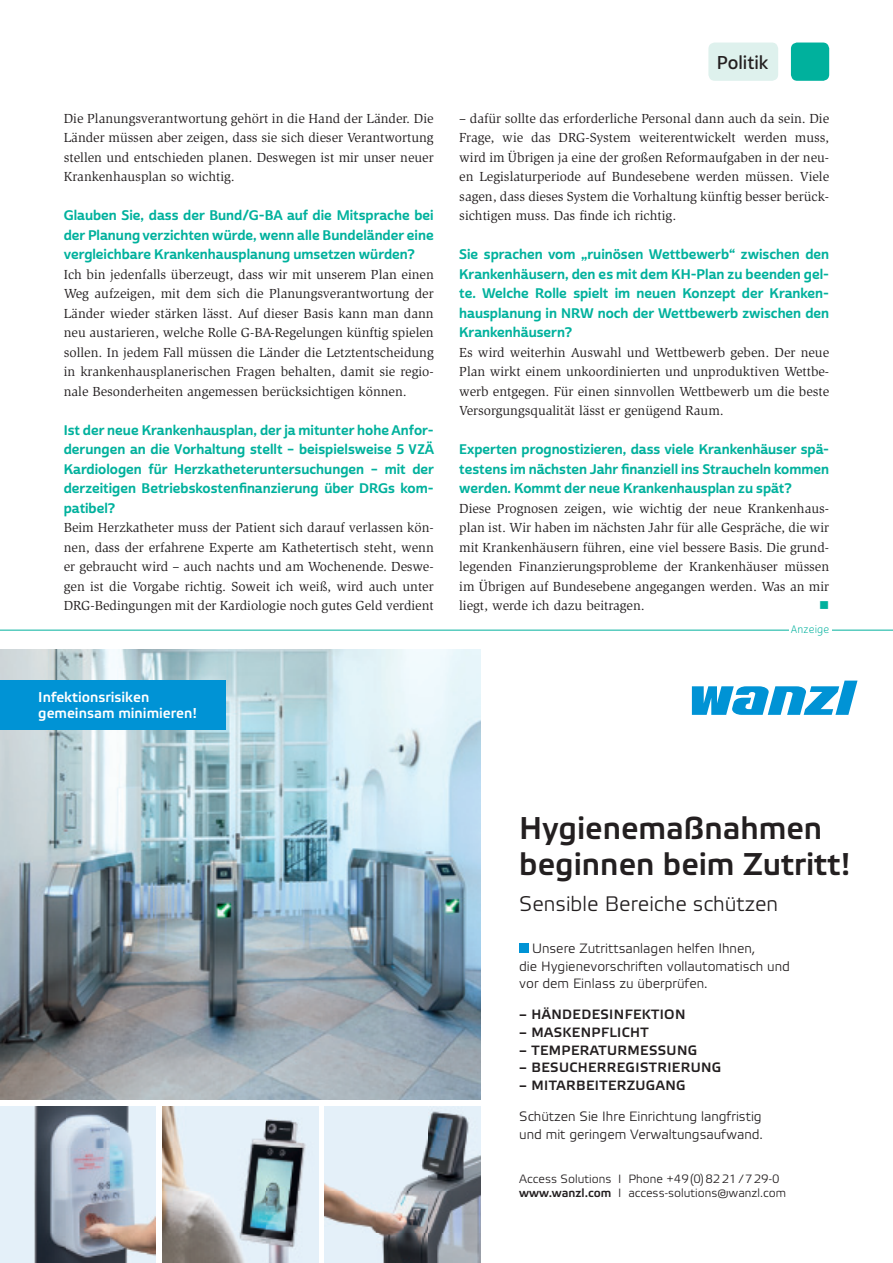
<style>
.page{position:relative;width:893px;height:1263px;background:#fff}
.page>*{position:absolute;margin:0;border:0;box-sizing:border-box;transform-origin:0 0}
.t1{font:500 31.5px/36px "Wanzl Etelka";color:#231f20}
.t2{font:300 21px "Wanzl Etelka";color:#231f20}
.t3{font:18px "Cabrito Sans Nor Dem";letter-spacing:-.005em;color:#231f20}
.t4{font:500 14.25px/16.2px "Wanzl Etelka";color:#fff}
.t5{font:13.5px/19.5px "Slimbach Std";color:#231f20;text-align:justify}
.t6{font:13.5px/19.5px "Cabrito Sans Nor Bol";color:#00b19d;text-align:justify}
.t7{font:300 13.5px/17.9px "Wanzl Etelka";color:#231f20}
.t8{font:500 13.5px "Wanzl Etelka";letter-spacing:.03em;color:#231f20}
.t9{font:13.5px "Wingdings";color:#00b19d}
.t10{font:300 12px/14.4px "Wanzl Etelka";color:#231f20}
.t11{font:10.5px "Cabrito Sans Nor Boo";letter-spacing:.02em;color:#00b19d}
.s1{font-weight:500}
</style>
<div class="page">
<div style="left:791px;top:43px;width:38px;height:38px;background:#00b19d;border-radius:6px"></div>
<div style="left:708px;top:43px;width:70px;height:38px;background:#def1ed;border-radius:6px"></div>
<img style="left:0;top:649px;width:481px;height:451px">
<div style="left:0;top:1106px;width:156px;height:157px;background:#e4f0f9"></div>
<img style="left:34px;top:1106px;width:122px;height:157px">
<img style="left:162px;top:1106px;width:156px;height:157px">
<img style="left:325px;top:1106px;width:156px;height:157px">
<svg style="left:692px;top:681px;width:165px;height:34px"></svg>
<div style="left:519px;top:943px;width:10px;height:10px;background:#0093d5"></div>
<div style="left:0;top:681px;width:226px;height:49px;background:#0093d5"></div>
<hr style="left:0;top:630px;width:893px;height:1px;background:#00b19d">
<div style="left:789px;top:625px;width:42px;height:13px;background:#fff"></div>
<p class="t5" style="left:64px;top:109px;width:371px">Die Planungsverantwortung gehört in die Hand der Länder. Die Länder müssen aber zeigen, dass sie sich dieser Verantwortung stellen und entschieden planen. Deswegen ist mir unser neuer Krankenhausplan so wichtig.</p>
<p class="t6" style="left:64px;top:206px;width:371px">Glauben Sie, dass der Bund/G-BA auf die Mitsprache bei der Planung verzichten würde, wenn alle Bundeländer eine vergleichbare Krankenhausplanung umsetzen würden?</p>
<p class="t5" style="left:64px;top:265px;width:371px">Ich bin jedenfalls überzeugt, dass wir mit unserem Plan einen Weg aufzeigen, mit dem sich die Planungsverantwortung der Länder wieder stärken lässt. Auf dieser Basis kann man dann neu austarieren, welche Rolle G-BA-Regelungen künftig spielen sollen. In jedem Fall müssen die Länder die Letztentscheidung in krankenhausplanerischen Fragen behalten, damit sie regio&shy;nale Besonderheiten angemessen berücksichtigen können.</p>
<p class="t6" style="left:64px;top:421px;width:372px">Ist der neue Krankenhausplan, der ja mitunter hohe Anfor&shy;derungen an die Vorhaltung stellt – beispielsweise 5 VZÄ Kardiologen für Herzkatheteruntersuchungen – mit der derzeitigen Betriebskostenfinanzierung über DRGs kom&shy;patibel?</p>
<p class="t5" style="left:64px;top:518px;width:371px">Beim Herzkatheter muss der Patient sich darauf verlassen kön&shy;nen, dass der erfahrene Experte am Kathetertisch steht, wenn er gebraucht wird – auch nachts und am Wochenende. Deswe&shy;gen ist die Vorgabe richtig. Soweit ich weiß, wird auch unter DRG-Bedingungen mit der Kardiologie noch gutes Geld verdient</p>
<p class="t4" style="left:38px;top:690px;width:160px">Infektionsrisiken gemeinsam minimieren!</p>
<h3 class="t3" style="left:717px;top:51px;width:53px">Politik</h3>
<p class="t5" style="left:459px;top:109px;width:371px">– dafür sollte das erforderliche Personal dann auch da sein. Die Frage, wie das DRG-System weiterentwickelt werden muss, wird im Übrigen ja eine der großen Reformaufgaben in der neu&shy;en Legislaturperiode auf Bundesebene werden müssen. Viele sagen, dass dieses System die Vorhaltung künftig besser berück&shy;sichtigen muss. Das finde ich richtig.</p>
<p class="t6" style="left:459px;top:245px;width:371px">Sie sprachen vom „ruinösen Wettbewerb“ zwischen den Krankenhäusern, den es mit dem KH-Plan zu beenden gel&shy;te. Welche Rolle spielt im neuen Konzept der Kranken&shy;hausplanung in NRW noch der Wettbewerb zwischen den Krankenhäusern?</p>
<p class="t5" style="left:459px;top:343px;width:371px">Es wird weiterhin Auswahl und Wettbewerb geben. Der neue Plan wirkt einem unkoordinierten und unproduktiven Wettbe&shy;werb entgegen. Für einen sinnvollen Wettbewerb um die beste Versorgungsqualität lässt er genügend Raum.</p>
<p class="t6" style="left:459px;top:440px;width:371px">Experten prognostizieren, dass viele Krankenhäuser spä&shy;testens im nächsten Jahr finanziell ins Straucheln kommen werden. Kommt der neue Krankenhausplan zu spät?</p>
<p class="t5" style="left:459px;top:498px;width:371px">Diese Prognosen zeigen, wie wichtig der neue Krankenhaus&shy;plan ist. Wir haben im nächsten Jahr für alle Gespräche, die wir mit Krankenhäusern führen, eine viel bessere Basis. Die grund&shy;legenden Finanzierungsprobleme der Krankenhäuser müssen im Übrigen auf Bundesebene angegangen werden. Was an mir liegt, werde ich dazu beitragen.</p>
<p class="t9" style="left:819px;top:598px;width:12px">■</p>
<p class="t11" style="left:791px;top:623px;width:40px">Anzeige</p>
<h1 class="t1" style="left:519px;top:811px;width:333px">Hygienemaßnahmen beginnen beim Zutritt!</h1>
<h2 class="t2" style="left:519px;top:892px;width:260px">Sensible Bereiche schützen</h2>
<p class="t7" style="left:519px;top:940px;width:272px;text-indent:13px">Unsere Zutrittsanlagen helfen Ihnen,<br>die Hygienevorschriften vollautomatisch und vor dem Einlass zu überprüfen.</p>
<p class="t8" style="left:519px;top:1006px;width:168px">– HÄNDEDESINFEKTION</p>
<p class="t8" style="left:519px;top:1024px;width:131px">– MASKENPFLICHT</p>
<p class="t8" style="left:519px;top:1042px;width:180px">– TEMPERATURMESSUNG</p>
<p class="t8" style="left:519px;top:1060px;width:204px">– BESUCHERREGISTRIERUNG</p>
<p class="t8" style="left:519px;top:1078px;width:168px">– MITARBEITERZUGANG</p>
<p class="t7" style="left:519px;top:1108px;width:245px">Schützen Sie Ihre Einrichtung langfristig und mit geringem Verwaltungsaufwand.</p>
<p class="t10" style="left:519px;top:1172px;width:268px">Access Solutions I Phone +49 (0) 82 21 / 7 29-0 <span class="s1">www.wanzl.com</span> I access-solutions@wanzl.com</p>
</div>
